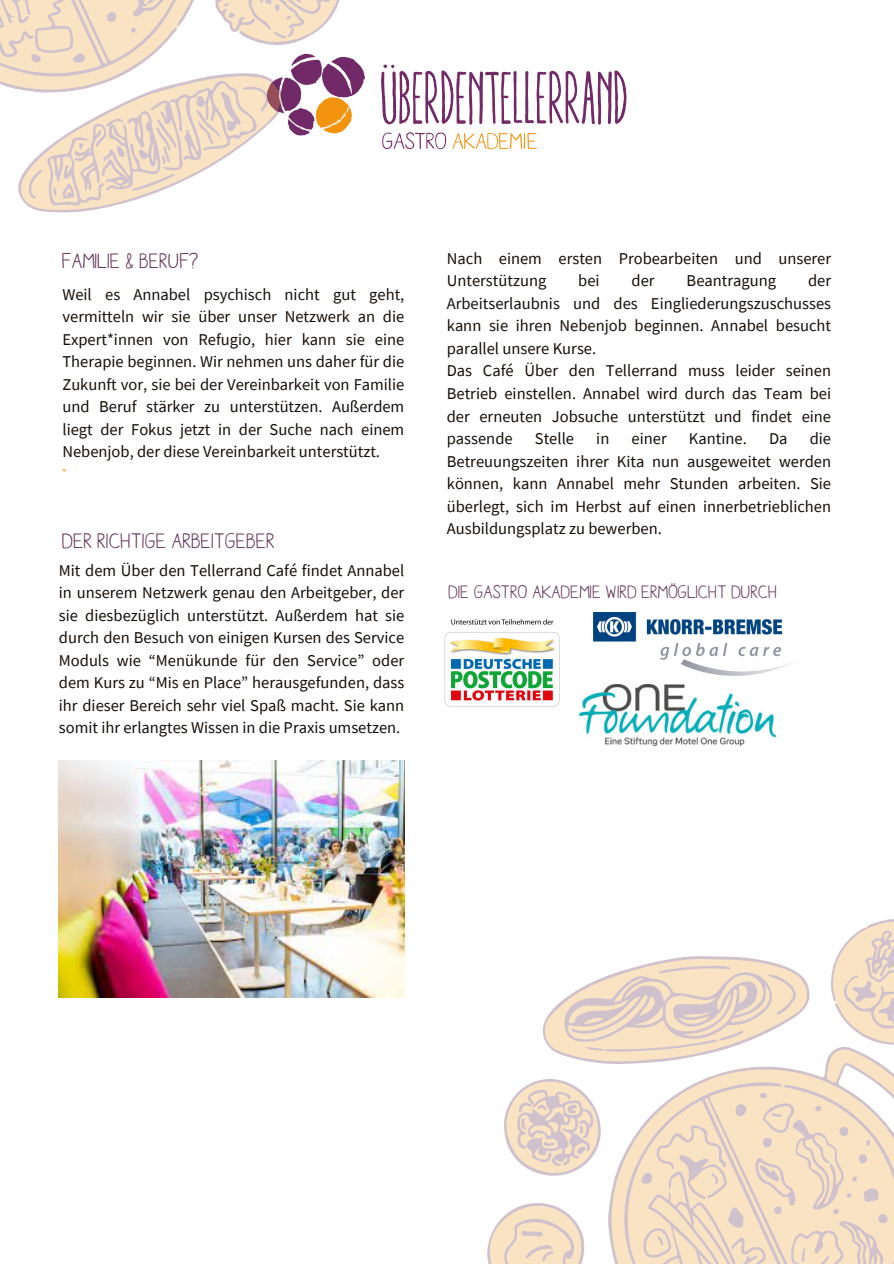
<style>
.page{position:relative;width:894px;height:1264px;background:#fff}
.page>*{position:absolute;margin:0;border:0;box-sizing:border-box;transform-origin:0 0}
.t1{font:21.3px "Aracne Reg";color:#623357}
.t2{font:18.3px "Aracne Reg";color:#623357}
.t3{font:16.5px/22.5px "Source Sans Pro";color:#160d06;text-align:justify}
.t4{font:16.5px "Aracne Reg";color:#eda436}
</style>
<div class="page">
<svg style="left:406px;top:70px;width:220px;height:79px"></svg>
<svg style="left:0;top:0;width:406px;height:212px"></svg>
<svg style="left:487px;top:919px;width:406px;height:344px"></svg>
<img style="left:59px;top:760px;width:345px;height:237px">
<img style="left:444px;top:619px;width:116px;height:88px">
<img style="left:579px;top:684px;width:195px;height:61px">
<img style="left:593px;top:612px;width:198px;height:63px">
<p class="t1" style="left:62px;top:249px;width:138px">FAMILIE &amp; BERUF?</p>
<p class="t3" style="left:446px;top:247px;width:386px">Nach einem ersten Probearbeiten und unserer<br>Unterstützung</p>
<p class="t3" style="left:446px;top:269px;width:386px;text-indent:361px">der Arbeitserlaubnis und des Eingliederungszuschusses kann sie ihren Nebenjob beginnen. Annabel besucht parallel unsere Kurse.</p>
<h2 class="t3" style="left:446px;top:359px;width:386px">Das Café Über den Tellerrand muss leider seinen Betrieb einstellen. Annabel wird durch das Team bei der erneuten Jobsuche unterstützt und findet eine passende</h2>
<p class="t3" style="left:578px;top:269px;width:23px">bei</p>
<p class="t3" style="left:631px;top:269px;width:25px">der</p>
<p class="t3" style="left:686px;top:269px;width:91px">Beantragung</p>
<p class="t3" style="left:62px;top:283px;width:343px">Weil es Annabel psychisch nicht gut geht, vermitteln wir sie über unser Netzwerk an die Expert*innen von Refugio, hier kann sie eine Therapie beginnen. Wir nehmen uns daher für die Zukunft vor, sie bei der Vereinbarkeit von Familie und Beruf stärker zu unterstützen. Außerdem liegt der Fokus jetzt in der Suche nach einem Nebenjob, der diese Vereinbarkeit unterstützt.</p>
<p class="t4" style="left:62px;top:467px;width:7px">“</p>
<h2 class="t3" style="left:446px;top:427px;width:386px;text-indent:363px">die Betreuungszeiten ihrer Kita nun ausgeweitet werden können, kann Annabel mehr Stunden arbeiten. Sie überlegt, sich im Herbst auf einen innerbetrieblichen Ausbildungsplatz zu bewerben.</h2>
<h2 class="t3" style="left:534px;top:427px;width:41px">Stelle</h2>
<h2 class="t3" style="left:596px;top:427px;width:15px">in</h2>
<h2 class="t3" style="left:631px;top:427px;width:37px">einer</h2>
<h2 class="t3" style="left:688px;top:427px;width:59px">Kantine.</h2>
<h2 class="t3" style="left:768px;top:427px;width:20px">Da</h2>
<p class="t1" style="left:62px;top:529px;width:214px">DER RICHTIGE ARBEITGEBER</p>
<h1 class="t3" style="left:59px;top:558px;width:347px">Mit dem Über den Tellerrand Café findet Annabel in unserem Netzwerk genau den Arbeitgeber, der sie diesbezüglich unterstützt. Außerdem hat sie durch den Besuch von einigen Kursen des Service Moduls wie “Menükunde für den Service” oder dem Kurs zu “Mis en Place” herausgefunden, dass ihr dieser Bereich sehr viel Spaß macht. Sie kann somit ihr erlangtes Wissen in die Praxis umsetzen.</h1>
<p class="t2" style="left:449px;top:582px;width:330px">DIE GASTRO AKADEMIE WIRD ERMÖGLICHT DURCH</p>
</div>
